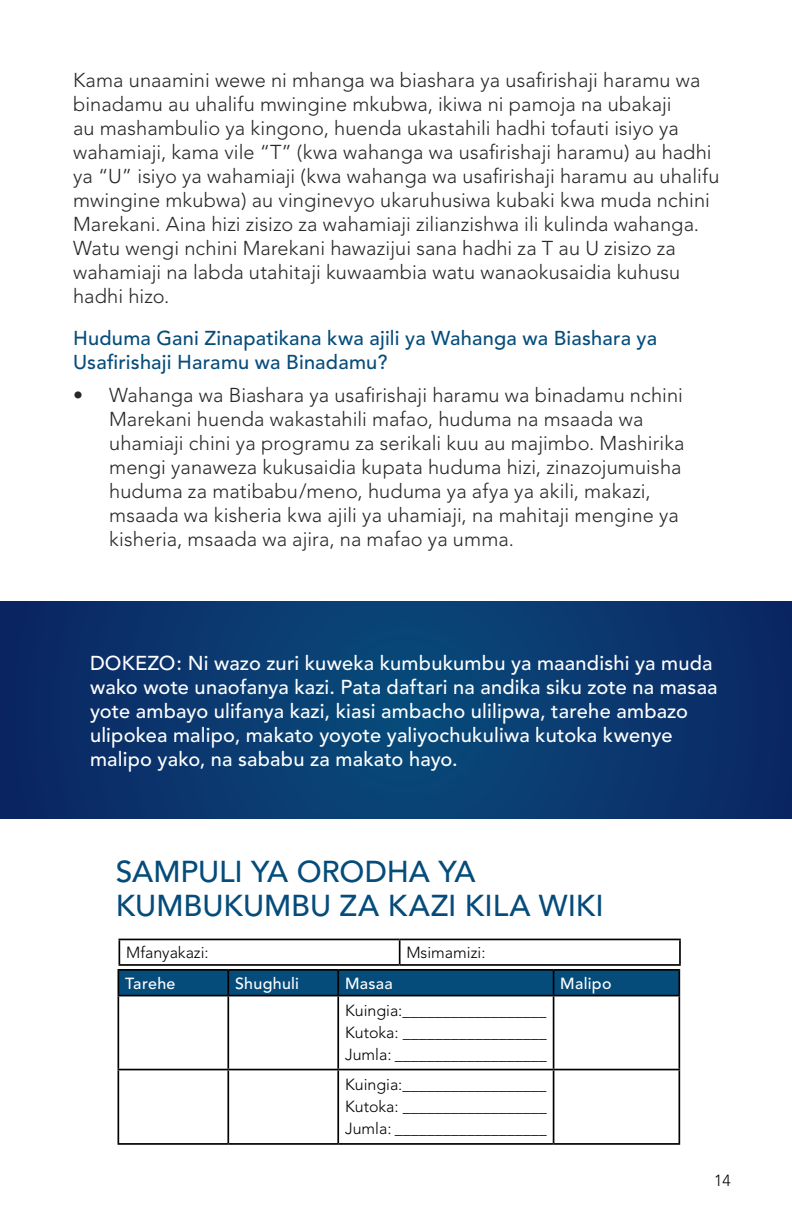
<style>
.page{position:relative;width:792px;height:1224px;background:#fff}
.page>*{position:absolute;margin:0;border:0;box-sizing:border-box;transform-origin:0 0}
.t1{font:500 30px/34px "Avenir";color:#054c7b}
.t2{font:300 20px/24px "Avenir";letter-spacing:.005em;color:#292829}
.t3{font:500 20px/24px "Avenir";letter-spacing:.01em;color:#fff}
.t4{font:500 20px/24px "Avenir";letter-spacing:.01em;color:#054c7b}
.t5{font:300 16px/22px "Avenir";color:#000;text-align:justify}
.t6{font:500 16px "Avenir";letter-spacing:.02em;color:#fff}
</style>
<div class="page">
<hr style="left:118px;top:969px;width:110px;height:2px;background:#000">
<hr style="left:228px;top:969px;width:110px;height:2px;background:#000">
<hr style="left:338px;top:969px;width:216px;height:2px;background:#000">
<hr style="left:554px;top:969px;width:126px;height:2px;background:#000">
<svg style="left:118px;top:970px;width:561px;height:25px;background:#044875"></svg>
<hr style="left:678px;top:971px;width:2px;height:24px;background:#000">
<hr style="left:118px;top:995px;width:110px;height:1px;background:#000">
<hr style="left:118px;top:996px;width:1px;height:73px;background:#000">
<hr style="left:228px;top:995px;width:110px;height:1px;background:#000">
<hr style="left:227px;top:996px;width:2px;height:73px;background:#000">
<hr style="left:338px;top:995px;width:216px;height:1px;background:#000">
<hr style="left:337px;top:996px;width:2px;height:73px;background:#000">
<hr style="left:554px;top:995px;width:126px;height:1px;background:#000">
<hr style="left:553px;top:996px;width:1px;height:73px;background:#000">
<hr style="left:678px;top:996px;width:2px;height:73px;background:#000">
<hr style="left:118px;top:1069px;width:110px;height:1px;background:#000">
<hr style="left:118px;top:1070px;width:1px;height:73px;background:#000">
<hr style="left:228px;top:1069px;width:110px;height:1px;background:#000">
<hr style="left:227px;top:1070px;width:2px;height:73px;background:#000">
<hr style="left:338px;top:1069px;width:216px;height:1px;background:#000">
<hr style="left:337px;top:1070px;width:2px;height:73px;background:#000">
<hr style="left:554px;top:1069px;width:126px;height:1px;background:#000">
<hr style="left:553px;top:1070px;width:1px;height:73px;background:#000">
<hr style="left:678px;top:1070px;width:2px;height:73px;background:#000">
<hr style="left:118px;top:1143px;width:110px;height:2px;background:#000">
<hr style="left:228px;top:1143px;width:110px;height:2px;background:#000">
<hr style="left:338px;top:1143px;width:216px;height:2px;background:#000">
<hr style="left:554px;top:1143px;width:126px;height:2px;background:#000">
<hr style="left:119px;top:939px;width:281px;height:1px;background:#000">
<svg style="left:119px;top:940px;width:1px;height:24px"></svg>
<hr style="left:400px;top:939px;width:281px;height:1px;background:#000">
<hr style="left:399px;top:940px;width:2px;height:24px;background:#000">
<hr style="left:679px;top:940px;width:2px;height:24px;background:#000">
<hr style="left:119px;top:964px;width:281px;height:2px;background:#000">
<hr style="left:400px;top:964px;width:281px;height:2px;background:#000">
<svg style="left:0;top:602px;width:792px;height:217px;background:#0a376e"></svg>
<p class="t2" style="left:73px;top:68px;width:648px">Kama unaamini wewe ni mhanga wa biashara ya usafirishaji haramu wa binadamu au uhalifu mwingine mkubwa, ikiwa ni pamoja na ubakaji<br>au mashambulio ya kingono, huenda ukastahili hadhi tofauti isiyo ya wahamiaji, kama vile “T” (kwa wahanga wa usafirishaji haramu) au hadhi ya “U” isiyo ya wahamiaji (kwa wahanga wa usafirishaji haramu au uhalifu mwingine mkubwa) au vinginevyo ukaruhusiwa kubaki kwa muda nchini Marekani. Aina hizi zisizo za wahamiaji zilianzishwa ili kulinda wahanga.<br>Watu wengi nchini Marekani hawazijui sana hadhi za T au U zisizo za wahamiaji na labda utahitaji kuwaambia watu wanaokusaidia kuhusu hadhi hizo.</p>
<p class="t4" style="left:73px;top:327px;width:585px">Huduma Gani Zinapatikana kwa ajili ya Wahanga wa Biashara ya<br>Usafirishaji Haramu wa Binadamu?</p>
<p class="t2" style="left:109px;top:383px;width:577px;text-indent:-36px">• Wahanga wa Biashara ya usafirishaji haramu wa binadamu nchini Marekani huenda wakastahili mafao, huduma na msaada wa uhamiaji chini ya programu za serikali kuu au majimbo. Mashirika mengi yanaweza kukusaidia kupata huduma hizi, zinazojumuisha huduma za matibabu/meno, huduma ya afya ya akili, makazi, msaada wa kisheria kwa ajili ya uhamiaji, na mahitaji mengine ya kisheria, msaada wa ajira, na mafao ya umma.</p>
<p class="t3" style="left:90px;top:652px;width:629px">DOKEZO: Ni wazo zuri kuweka kumbukumbu ya maandishi ya muda wako wote unaofanya kazi. Pata daftari na andika siku zote na masaa yote ambayo ulifanya kazi, kiasi ambacho ulilipwa, tarehe ambazo ulipokea malipo, makato yoyote yaliyochukuliwa kutoka kwenye malipo yako, na sababu za makato hayo.</p>
<h1 class="t1" style="left:116px;top:855px;width:490px">SAMPULI YA ORODHA YA<br>KUMBUKUMBU ZA KAZI KILA WIKI</h1>
<p class="t5" style="left:126px;top:942px;width:84px">Mfanyakazi:</p>
<p class="t5" style="left:406px;top:942px;width:81px">Msimamizi:</p>
<p class="t6" style="left:125px;top:974px;width:52px">Tarehe</p>
<p class="t6" style="left:235px;top:974px;width:66px">Shughuli</p>
<p class="t6" style="left:345px;top:974px;width:49px">Masaa</p>
<p class="t6" style="left:560px;top:974px;width:53px">Malipo</p>
<p class="t5" style="left:345px;top:1000px;width:203px">Kuingia:__________________ Kutoka: __________________ Jumla: ___________________</p>
<p class="t5" style="left:345px;top:1074px;width:203px">Kuingia:__________________ Kutoka: __________________ Jumla: ___________________</p>
<p class="t5" style="left:714px;top:1169px;width:18px">14</p>
</div>
